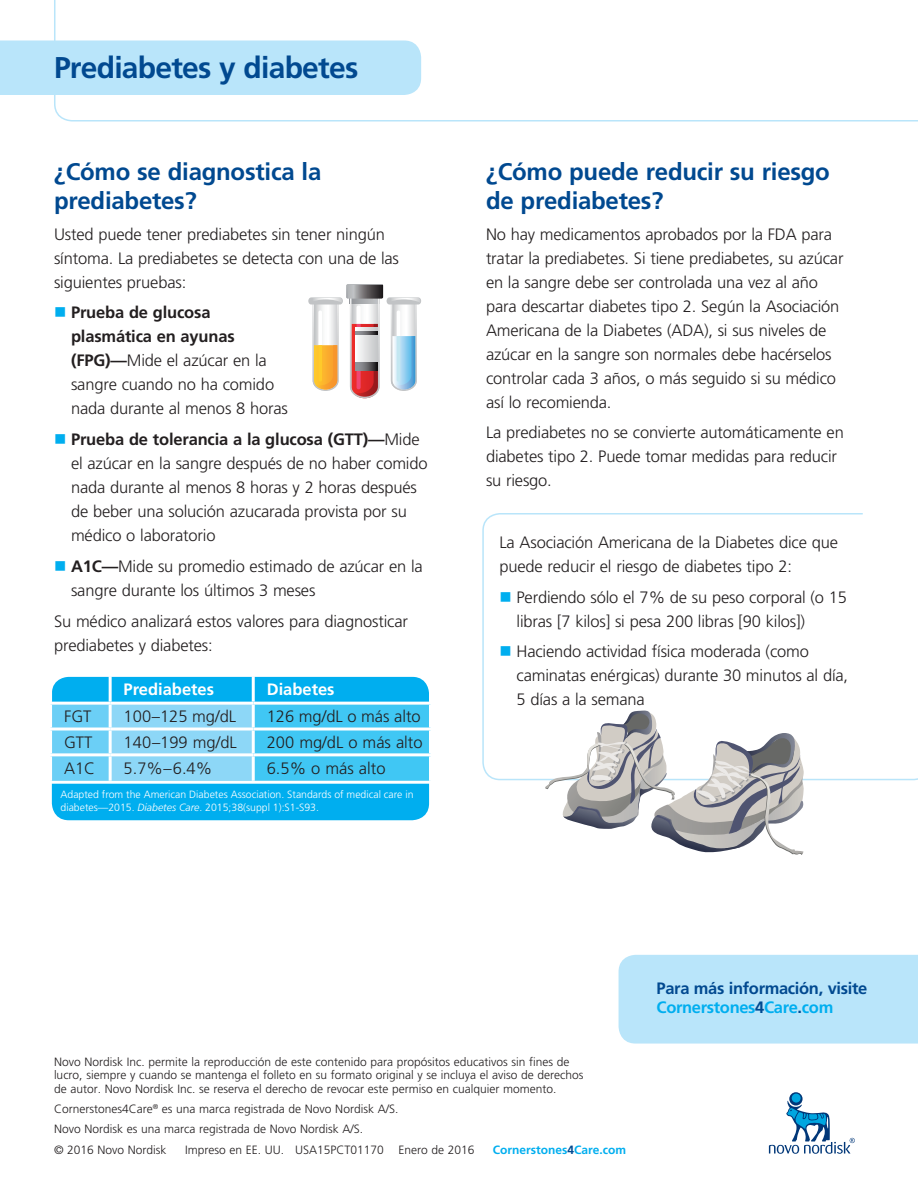
<style>
.page{position:relative;width:918px;height:1188px;background:#fff}
.page>*{position:absolute;margin:0;border:0;box-sizing:border-box;transform-origin:0 0}
.t1{font:700 30px "Frutiger";letter-spacing:-.025em;color:#014990}
.t2{font:700 24px/28.8px "Frutiger";letter-spacing:-.01em;color:#014990}
.t3{font:300 16.5px/24px "Frutiger";letter-spacing:-.01em;color:#231f20}
.t4{font:700 16.5px/19.5px "Frutiger";letter-spacing:-.02em;color:#014990}
.t5{font:700 16.5px "Frutiger";color:#fff}
.t6{font:300 12px/13.5px "Frutiger";color:#231f20}
.t7{font:700 12px "Frutiger";color:#00aeef}
.t8{font:300 10.5px/12.6px "Frutiger";color:#fff}
.s1{color:#00aeef}
.s2{font-weight:700}
.s3{font-style:italic}
.s4{color:#014990}
</style>
<div class="page">
<svg style="left:482px;top:513px;width:436px;height:268px"></svg>
<svg style="left:789px;top:1092px;width:14px;height:14px"></svg>
<div style="left:792px;top:1094px;width:9px;height:9px;background:#00a6e0;border-radius:50%"></div>
<svg style="left:769px;top:1100px;width:86px;height:54px"></svg>
<svg style="left:54px;top:0;width:864px;height:122px"></svg>
<div style="left:0;top:40px;width:421px;height:55px;background:#b9e5fa"></div>
<div style="left:52px;top:677px;width:377px;height:143px;background:#00aeef;border-radius:17px"></div>
<svg style="left:52px;top:705px;width:377px;height:76px;background:#66cff5"></svg>
<hr style="left:109px;top:756px;width:3px;height:25px;background:#fff">
<hr style="left:252px;top:756px;width:3px;height:25px;background:#fff">
<hr style="left:49px;top:728px;width:61px;height:3px;background:#fff">
<hr style="left:110px;top:728px;width:143px;height:3px;background:#fff">
<hr style="left:109px;top:731px;width:3px;height:22px;background:#fff">
<hr style="left:253px;top:728px;width:179px;height:3px;background:#fff">
<hr style="left:252px;top:731px;width:3px;height:22px;background:#fff">
<hr style="left:49px;top:753px;width:61px;height:3px;background:#fff">
<hr style="left:110px;top:753px;width:143px;height:3px;background:#fff">
<hr style="left:253px;top:753px;width:179px;height:3px;background:#fff">
<hr style="left:109px;top:676px;width:3px;height:26px;background:#fff">
<hr style="left:252px;top:676px;width:3px;height:26px;background:#fff">
<hr style="left:49px;top:702px;width:61px;height:3px;background:#fff">
<hr style="left:110px;top:702px;width:143px;height:3px;background:#fff">
<hr style="left:109px;top:705px;width:3px;height:23px;background:#fff">
<hr style="left:253px;top:702px;width:179px;height:3px;background:#fff">
<hr style="left:252px;top:705px;width:3px;height:23px;background:#fff">
<hr style="left:50px;top:781px;width:382px;height:3px;background:#fff">
<svg style="left:308px;top:284px;width:113px;height:114px"></svg>
<svg style="left:545px;top:711px;width:260px;height:144px"></svg>
<div style="left:619px;top:955px;width:299px;height:89px;background:#b9e5fa"></div>
<h1 class="t1" style="left:54px;top:50px;width:306px">Prediabetes y diabetes</h1>
<h2 class="t2" style="left:54px;top:157px;width:269px">¿Cómo se diagnostica la prediabetes?</h2>
<p class="t3" style="left:54px;top:222px;width:347px">Usted puede tener prediabetes sin tener ningún síntoma. La prediabetes se detecta con una de las siguientes pruebas:</p>
<p class="t3" style="left:71px;top:301px;width:218px;text-indent:-17px"><span class="s1">■</span> <span class="s2">Prueba de glucosa plasmática en ayunas (FPG)—</span>Mide el azúcar en la sangre cuando no ha comido nada durante al menos 8 horas</p>
<p class="t3" style="left:71px;top:428px;width:358px;text-indent:-17px"><span class="s1">■</span> <span class="s2">Prueba de tolerancia a la glucosa (GTT)—</span>Mide el azúcar en la sangre después de no haber comido nada durante al menos 8 horas y 2 horas después de beber una solución azucarada provista por su médico o laboratorio</p>
<p class="t3" style="left:71px;top:554px;width:353px;text-indent:-17px"><span class="s1">■</span> <span class="s2">A1C—</span>Mide su promedio estimado de azúcar en la sangre durante los últimos 3 meses</p>
<p class="t3" style="left:54px;top:609px;width:355px">Su médico analizará estos valores para diagnosticar prediabetes y diabetes:</p>
<p class="t5" style="left:124px;top:680px;width:92px">Prediabetes</p>
<p class="t5" style="left:267px;top:680px;width:69px">Diabetes</p>
<p class="t3" style="left:64px;top:705px;width:29px">FGT</p>
<p class="t3" style="left:124px;top:705px;width:114px">100–125 mg/dL</p>
<p class="t3" style="left:267px;top:705px;width:156px">126 mg/dL o más alto</p>
<p class="t3" style="left:64px;top:731px;width:30px">GTT</p>
<p class="t3" style="left:124px;top:731px;width:115px">140–199 mg/dL</p>
<p class="t3" style="left:267px;top:731px;width:157px">200 mg/dL o más alto</p>
<p class="t3" style="left:64px;top:757px;width:33px">A1C</p>
<p class="t3" style="left:124px;top:757px;width:90px">5.7%–6.4%</p>
<p class="t3" style="left:267px;top:757px;width:120px">6.5% o más alto</p>
<p class="t8" style="left:61px;top:788px;width:354px">Adapted from the American Diabetes Association. Standards of medical care in diabetes—2015. <span class="s3">Diabetes Care</span>. 2015;38(suppl 1):S1-S93.</p>
<h2 class="t2" style="left:486px;top:157px;width:345px">¿Cómo puede reducir su riesgo de prediabetes?</h2>
<p class="t3" style="left:486px;top:222px;width:359px">No hay medicamentos aprobados por la FDA para tratar la prediabetes. Si tiene prediabetes, su azúcar en la sangre debe ser controlada una vez al año para descartar diabetes tipo 2. Según la Asociación Americana de la Diabetes (ADA), si sus niveles de azúcar en la sangre son normales debe hacérselos controlar cada 3 años, o más seguido si su médico así lo recomienda.</p>
<p class="t3" style="left:486px;top:421px;width:359px">La prediabetes no se convierte automáticamente en diabetes tipo 2. Puede tomar medidas para reducir su riesgo.</p>
<p class="t3" style="left:499px;top:530px;width:340px">La Asociación Americana de la Diabetes dice que puede reducir el riesgo de diabetes tipo 2:</p>
<p class="t3" style="left:517px;top:585px;width:332px;text-indent:-17px"><span class="s1">■</span> Perdiendo sólo el 7% de su peso corporal (o 15 libras [7 kilos] si pesa 200 libras [90 kilos])</p>
<p class="t3" style="left:517px;top:640px;width:333px;text-indent:-17px"><span class="s1">■</span> Haciendo actividad física moderada (como caminatas enérgicas) durante 30 minutos al día,<br>5 días a la semana</p>
<p class="t4" style="left:657px;top:978px;width:212px">Para más información, visite<br><span class="s1">Cornerstones</span>4<span class="s1">Care</span>.<span class="s1">com</span></p>
<p class="t6" style="left:54px;top:1055px;width:531px">Novo Nordisk Inc. permite la reproducción de este contenido para propósitos educativos sin fines de lucro, siempre y cuando se mantenga el folleto en su formato original y se incluya el aviso de derechos de autor. Novo Nordisk Inc. se reserva el derecho de revocar este permiso en cualquier momento.</p>
<p class="t6" style="left:54px;top:1099px;width:346px;line-height:20.2px">Cornerstones4Care<sup>®</sup> es una marca registrada de Novo Nordisk A/S.<br>Novo Nordisk es una marca registrada de Novo Nordisk A/S.<br>© 2016 Novo Nordisk</p>
<p class="t6" style="left:185px;top:1143px;width:291px">Impreso en EE. UU. USA15PCT01170 Enero de 2016</p>
<p class="t7" style="left:493px;top:1142px;width:135px">Cornerstones<span class="s4">4</span>Care.com</p>
</div>
